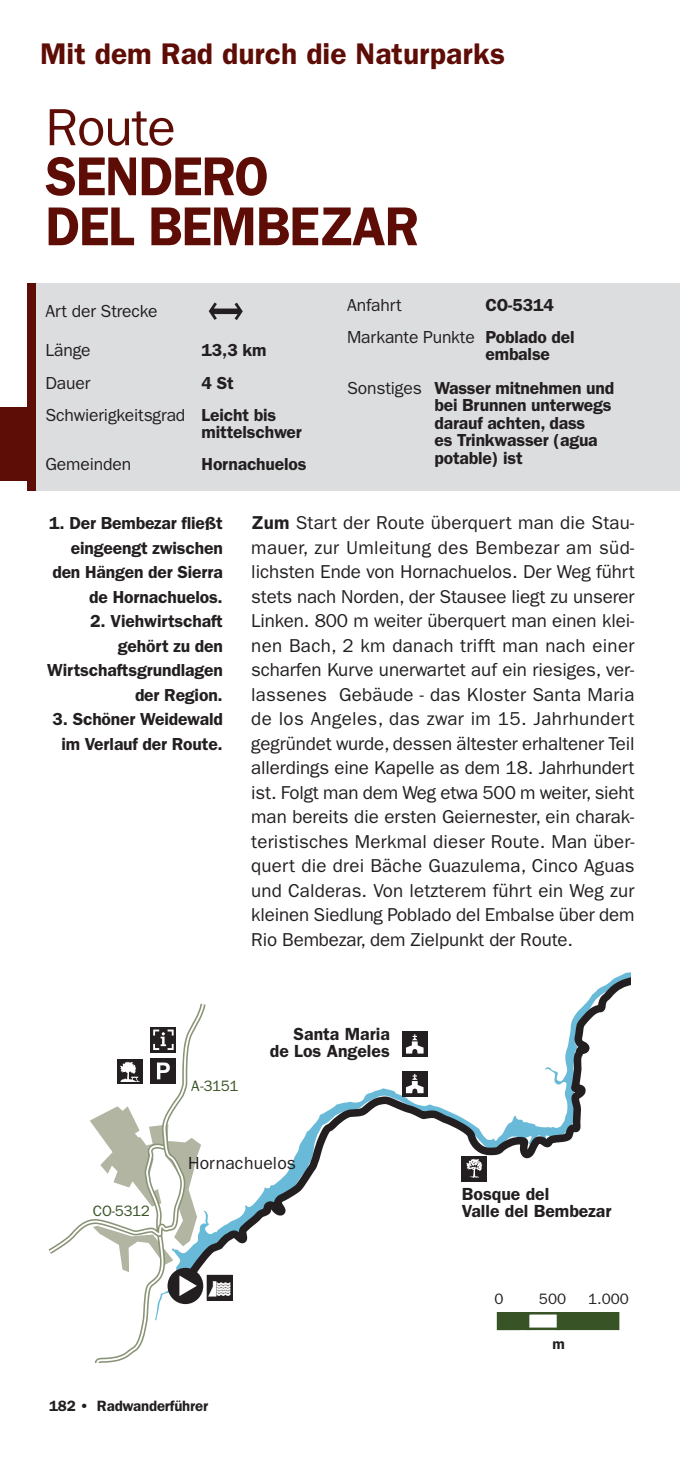
<style>
.page{position:relative;width:680px;height:1480px;background:#fff}
.page>*{position:absolute;margin:0;border:0;box-sizing:border-box;transform-origin:0 0}
.t1{font:600 55px/50px "ITC Franklin Gothic Std";color:#5e0d06;scale:.95 1}
.t2{font:52.5px "ITC Franklin Gothic Std";letter-spacing:-.02em;color:#5e0d06}
.t3{font:600 30px "ITC Franklin Gothic Std";color:#5e0d06}
.t4{font:18.75px/24.5px "ITC Franklin Gothic Std";letter-spacing:-.01em;color:#231f20;text-align:justify}
.t5{font:600 17.5px/24.5px "ITC Franklin Gothic Std";letter-spacing:-.01em;color:#231f20}
.t6{font:17.5px/38.5px "ITC Franklin Gothic Std";letter-spacing:-.01em;color:#231f20}
.t7{font:600 17.5px/17.5px "Franklin Gothic";color:#231f20}
.t8{font:17.5px "Franklin Gothic";color:#231f20}
.t9{font:600 15px "ITC Franklin Gothic Std";letter-spacing:-.01em;color:#231f20}
.t10{font:15px "Franklin Gothic";letter-spacing:-.03em;color:#385326}
.t11{font:15px "Franklin Gothic";color:#231f20}
.t12{font:600 15px "Franklin Gothic";color:#231f20}
.s1{font-weight:600}
.s2{font-weight:400}
</style>
<div class="page">
<div style="left:0;top:407px;width:31px;height:73px;background:#5e0d06"></div>
<div style="left:35px;top:284px;width:644px;height:207px;background:#dcdddf"></div>
<div style="left:27px;top:284px;width:8px;height:207px;background:#5e0d06"></div>
<svg style="left:200px;top:972px;width:430px;height:311px"></svg>
<svg style="left:496px;top:1312px;width:123px;height:18px;background:#596f4a"></svg>
<div style="left:461px;top:1156px;width:25px;height:25px;background:#231f20"></div>
<svg style="left:466px;top:1159px;width:16px;height:19px"></svg>
<div style="left:402px;top:1071px;width:25px;height:25px;background:#231f20"></div>
<svg style="left:406px;top:1074px;width:17px;height:19px"></svg>
<div style="left:402px;top:1031px;width:25px;height:25px;background:#231f20"></div>
<svg style="left:406px;top:1034px;width:17px;height:19px"></svg>
<svg style="left:48px;top:1004px;width:184px;height:358px"></svg>
<svg style="left:208px;top:302px;width:34px;height:18px"></svg>
<h3 class="t3" style="left:40px;top:36px;width:466px">Mit dem Rad durch die Naturparks</h3>
<h2 class="t2" style="left:45px;top:97px;width:132px">Route</h2>
<h1 class="t1" style="left:45px;top:151px;width:66px">Sendero del</h1>
<h1 class="t1" style="left:148px;top:201px;width:72px">Bembezar</h1>
<p class="t6" style="left:45px;top:292px;width:113px">Art der Strecke<br>Länge</p>
<p class="t5" style="left:201px;top:337px;width:66px">13,3 km</p>
<p class="t6" style="left:45px;top:367px;width:232px;line-height:32px;text-indent:156px"><span class="s1">4 St<br></span>Schwierigkeitsgrad <span class="s1">Leicht bis</span></p>
<p class="t5" style="left:201px;top:420px;width:102px">mittelschwer</p>
<p class="t6" style="left:45px;top:445px;width:87px">Gemeinden</p>
<p class="t5" style="left:201px;top:452px;width:106px">Hornachuelos</p>
<p class="t6" style="left:45px;top:363px;width:46px">Dauer</p>
<p class="t6" style="left:347px;top:286px;width:56px">Anfahrt</p>
<p class="t5" style="left:347px;top:289px;width:229px;line-height:32px;text-indent:138px">CO-5314<br><span class="s2">Markante Punkte</span> Poblado del</p>
<p class="t5" style="left:347px;top:338px;width:268px;line-height:33.2px;text-indent:138px">embalse<br><span class="s2">Sonstiges</span> Wasser mitnehmen und</p>
<p class="t5" style="left:434px;top:396px;width:178px;line-height:17.5px">bei Brunnen unterwegs darauf achten, dass<br>es Trinkwasser (agua potable) ist</p>
<p class="t5" style="left:49px;top:511px;width:175px;text-align:right">1. Der Bembezar fließt eingeengt zwischen den Hängen der Sierra de Hornachuelos.</p>
<p class="t5" style="left:47px;top:609px;width:177px;text-align:right">2. Viehwirtschaft gehört zu den<br>Wirtschaftsgrundlagen der Region.</p>
<p class="t5" style="left:52px;top:707px;width:172px;text-align:center">3. Schöner Weidewald im Verlauf der Route.</p>
<p class="t4" style="left:251px;top:511px;width:384px"><span class="s1">Zum</span> Start der Route überquert man die Stau&shy;mauer, zur Umleitung des Bembezar am süd&shy;lichsten Ende von Hornachuelos. Der Weg führt stets nach Norden, der Stausee liegt zu unserer Linken. 800 m weiter überquert man einen klei&shy;nen Bach, 2 km danach trifft man nach einer scharfen Kurve unerwartet auf ein riesiges, ver&shy;lassenes Gebäude - das Kloster Santa Maria de los Angeles, das zwar im 15. Jahrhundert gegründet wurde, dessen ältester erhaltener Teil allerdings eine Kapelle as dem 18. Jahrhundert ist. Folgt man dem Weg etwa 500 m weiter, sieht man bereits die ersten Geiernester, ein charak&shy;teristisches Merkmal dieser Route. Man über&shy;quert die drei Bäche Guazulema, Cinco Aguas und Calderas. Von letzterem führt ein Weg zur kleinen Siedlung Poblado del Embalse über dem Rio Bembezar, dem Zielpunkt der Route.</p>
<p class="t10" style="left:191px;top:1078px;width:49px">A-3151</p>
<p class="t7" style="left:270px;top:1025px;width:121px;text-align:right">Santa Maria<br>de Los Angeles</p>
<p class="t10" style="left:93px;top:1202px;width:59px">CO-5312</p>
<p class="t8" style="left:188px;top:1152px;width:109px">Hornachuelos</p>
<p class="t9" style="left:49px;top:1397px;width:161px">182 • Radwanderführer</p>
<p class="t7" style="left:461px;top:1185px;width:151px">Bosque del<br>Valle del Bembezar</p>
<p class="t11" style="left:494px;top:1290px;width:11px">0</p>
<p class="t11" style="left:538px;top:1290px;width:29px">500</p>
<p class="t11" style="left:587px;top:1290px;width:42px">1.000</p>
<p class="t12" style="left:552px;top:1335px;width:14px">m</p>
</div>
